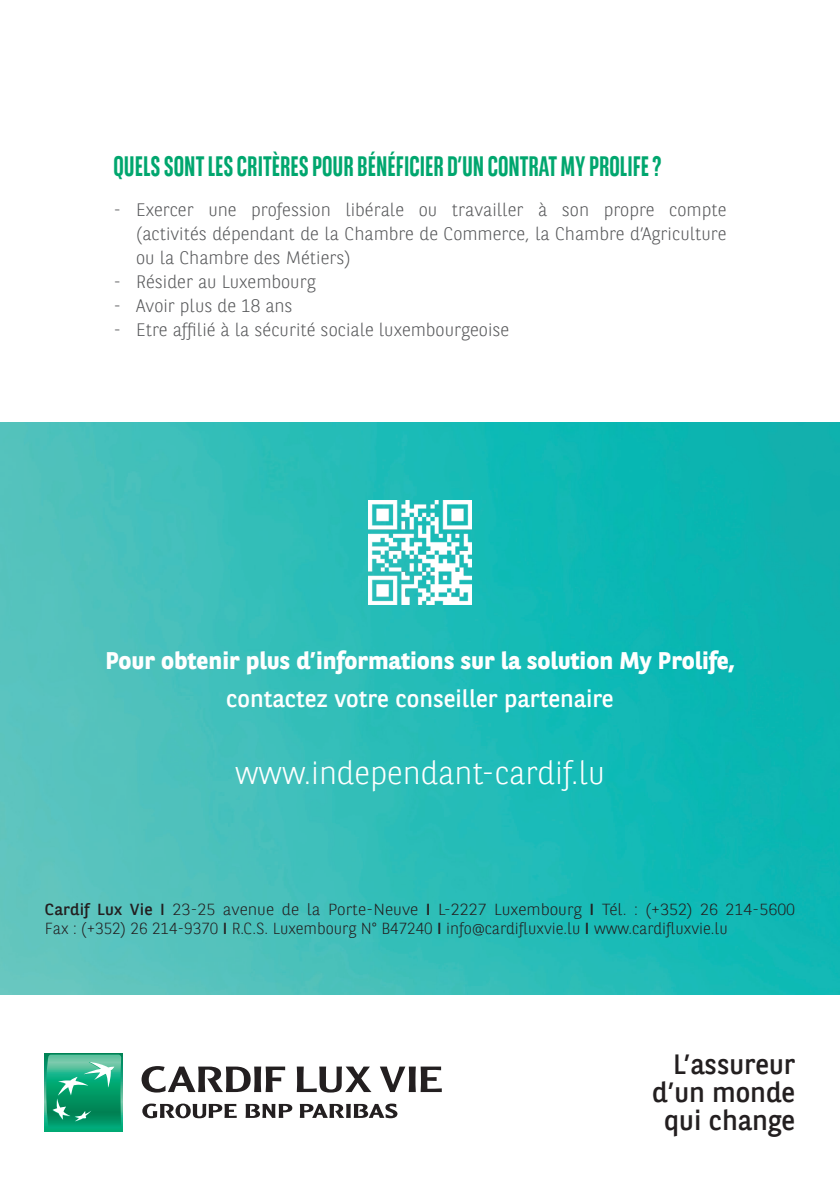
<style>
.page{position:relative;width:840px;height:1191px;background:#fff}
.page>*{position:absolute;margin:0;border:0;box-sizing:border-box;transform-origin:0 0}
.Body{font:300 32px "BNPP Sans";color:#fff}
.t1{font:700 28px "BNPP Sans Condensed";color:#00a66e}
.t2{font:27.8px "BNPP Sans";color:#231f20}
.Body-2{font:700 24px/38.4px "BNPP Sans";color:#fff;text-align:center}
.Body-3{font:300 18px/24px "BNPP Sans";color:#57585a;text-align:justify}
.TITRE_ADRESSE_DOS{font:300 16px/19.2px "BNPP Sans";color:#231f20;scale:1.05 1}
.s1{font-weight:400}
</style>
<div class="page">
<img style="left:0;top:422px;width:839px;height:572px">
<svg style="left:45px;top:1053px;width:78px;height:78px"></svg>
<svg style="left:46px;top:1054px;width:75px;height:74px;background:#2cab81"></svg>
<svg style="left:142px;top:1103px;width:94px;height:15px"></svg>
<svg style="left:245px;top:1104px;width:47px;height:13px"></svg>
<svg style="left:300px;top:1103px;width:97px;height:15px"></svg>
<svg style="left:141px;top:1066px;width:144px;height:26px"></svg>
<svg style="left:296px;top:1066px;width:75px;height:26px"></svg>
<svg style="left:380px;top:1066px;width:61px;height:26px"></svg>
<img style="left:368px;top:501px;width:103px;height:103px">
<p class="t1" style="left:113px;top:150px;width:549px">QUELS SONT LES CRITÈRES POUR BÉNÉFICIER D’UN CONTRAT MY PROLIFE ?</p>
<p class="Body-3" style="left:136px;top:197px;width:591px;text-indent:-23px">- Exercer une profession libérale ou travailler à son propre compte (activités dépendant de la Chambre de Commerce, la Chambre d’Agriculture ou la Chambre des Métiers)</p>
<p class="Body-3" style="left:113px;top:269px;width:203px">- Résider au Luxembourg</p>
<p class="Body-3" style="left:113px;top:293px;width:180px">- Avoir plus de 18 ans</p>
<p class="Body-3" style="left:113px;top:317px;width:397px">- Etre affilié à la sécurité sociale luxembourgeoise</p>
<p class="Body-2" style="left:105px;top:640px;width:630px">Pour obtenir plus d’informations sur la solution My Prolife, <span class="s1">contactez votre conseiller partenaire</span></p>
<p class="Body" style="left:235px;top:751px;width:371px">www.independant-cardif.lu</p>
<p class="TITRE_ADRESSE_DOS" style="left:45px;top:899px;width:715px"><span class="s1">Cardif Lux Vie I</span> 23-25 avenue de la Porte-Neuve <span class="s1">I</span> L-2227 Luxembourg <span class="s1">I</span> Tél. : (+352) 26 214-5600<br>Fax : (+352) 26 214-9370 <span class="s1">I</span> R.C.S. Luxembourg N° B47240 <span class="s1">I</span> info@cardifluxvie.lu <span class="s1">I</span> www.cardifluxvie.lu</p>
<p class="t2" style="left:673px;top:1045px;width:123px">L’assureur</p>
<p class="t2" style="left:652px;top:1073px;width:144px">d’un monde</p>
<p class="t2" style="left:664px;top:1101px;width:132px">qui change</p>
</div>
